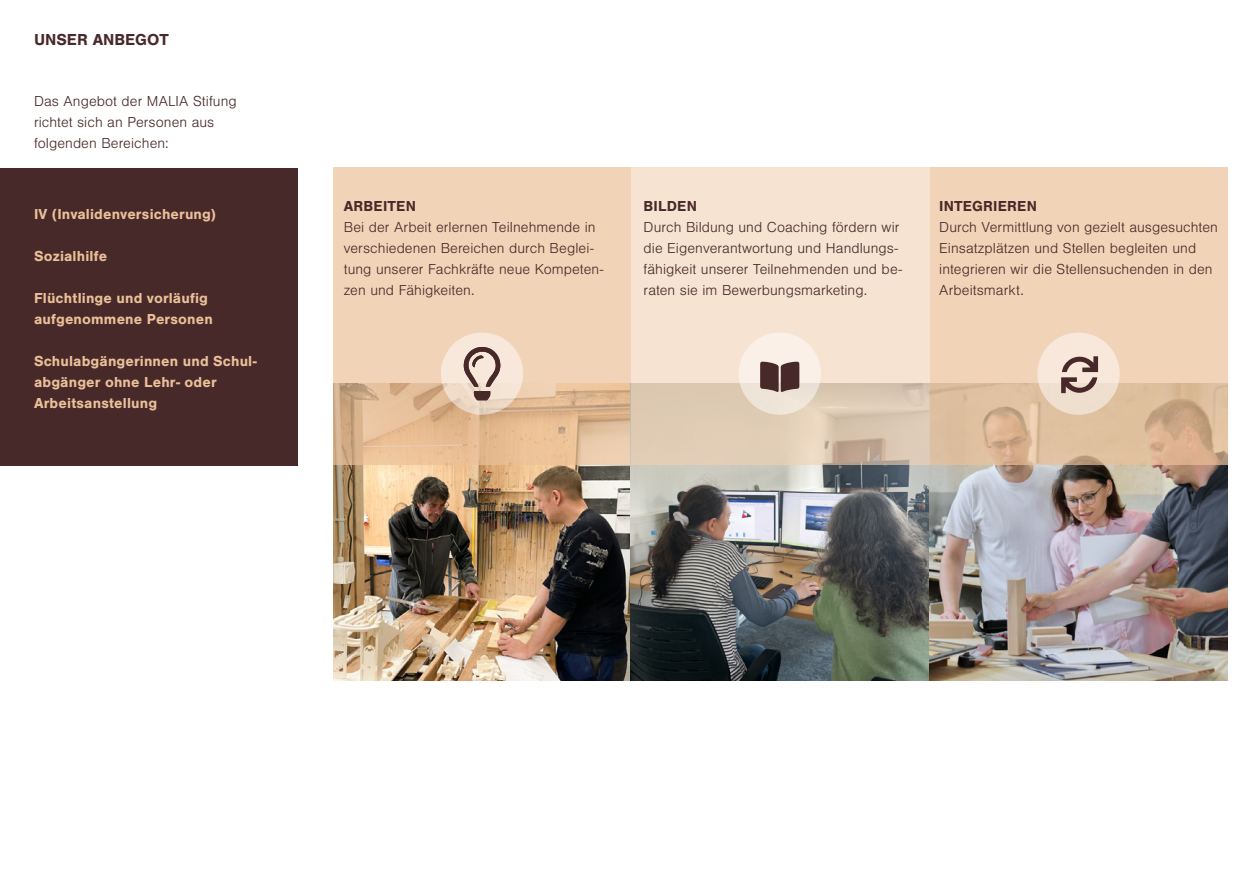
<style>
.page{position:relative;width:1259px;height:893px;background:#fff}
.page>*{position:absolute;margin:0;border:0;box-sizing:border-box;transform-origin:0 0}
.t1{font:700 16.5px "Nimbus San";color:#482929}
.t2{font:300 15px/21px "Nimbus San";letter-spacing:.005em;color:#482929}
.t3{font:700 15px/21px "Nimbus San";letter-spacing:.01em;color:#ebc19a}
.t4{font:700 15px "Nimbus San";letter-spacing:.015em;color:#482929}
</style>
<div class="page">
<img style="left:333px;top:465px;width:894px;height:216px">
<svg style="left:333px;top:167px;width:298px;height:298px;background:#ecccae"></svg>
<svg style="left:441px;top:333px;width:82px;height:82px;background:#f2e1d2"></svg>
<svg style="left:462px;top:345px;width:38px;height:55px;background:#bca89e"></svg>
<div style="left:0;top:169px;width:298px;height:297px;background:#482929"></div>
<svg style="left:631px;top:167px;width:298px;height:298px;background:#efdbc8"></svg>
<svg style="left:929px;top:167px;width:298px;height:298px;background:#ebccaf"></svg>
<div style="left:738px;top:333px;width:83px;height:82px;background:linear-gradient(to right,#f5ebe0,#f5ebe1);border-radius:50%"></div>
<svg style="left:760px;top:362px;width:39px;height:30px"></svg>
<div style="left:1037px;top:333px;width:82px;height:82px;background:linear-gradient(to right,#f3e4d5,#f4e4d6);border-radius:50%"></div>
<svg style="left:1061px;top:355px;width:37px;height:40px"></svg>
<p class="t1" style="left:34px;top:30px;width:136px">UNSER ANBEGOT</p>
<p class="t2" style="left:34px;top:90px;width:204px">Das Angebot der MALIA Stifung richtet sich an Personen aus folgenden Bereichen:</p>
<p class="t3" style="left:34px;top:203px;width:183px">IV (Invalidenversicherung)</p>
<p class="t3" style="left:34px;top:245px;width:75px">Sozialhilfe</p>
<p class="t3" style="left:34px;top:287px;width:180px">Flüchtlinge und vorläufig aufgenommene Personen</p>
<p class="t3" style="left:34px;top:350px;width:224px">Schulabgängerinnen und Schul&shy;abgänger ohne Lehr- oder<br>Arbeitsanstellung</p>
<p class="t4" style="left:344px;top:197px;width:74px">ARBEITEN</p>
<p class="t2" style="left:344px;top:216px;width:261px">Bei der Arbeit erlernen Teilnehmende in verschiedenen Bereichen durch Beglei&shy;tung unserer Fachkräfte neue Kompeten&shy;zen und Fähigkeiten.</p>
<p class="t4" style="left:643px;top:197px;width:55px">BILDEN</p>
<p class="t2" style="left:643px;top:216px;width:260px">Durch Bildung und Coaching fördern wir die Eigenverantwortung und Handlungs&shy;fähigkeit unserer Teilnehmenden und be&shy;raten sie im Bewerbungsmarketing.</p>
<p class="t4" style="left:939px;top:197px;width:99px">INTEGRIEREN</p>
<p class="t2" style="left:939px;top:216px;width:280px">Durch Vermittlung von gezielt ausgesuchten Einsatzplätzen und Stellen begleiten und integrieren wir die Stellensuchenden in den Arbeitsmarkt.</p>
</div>
